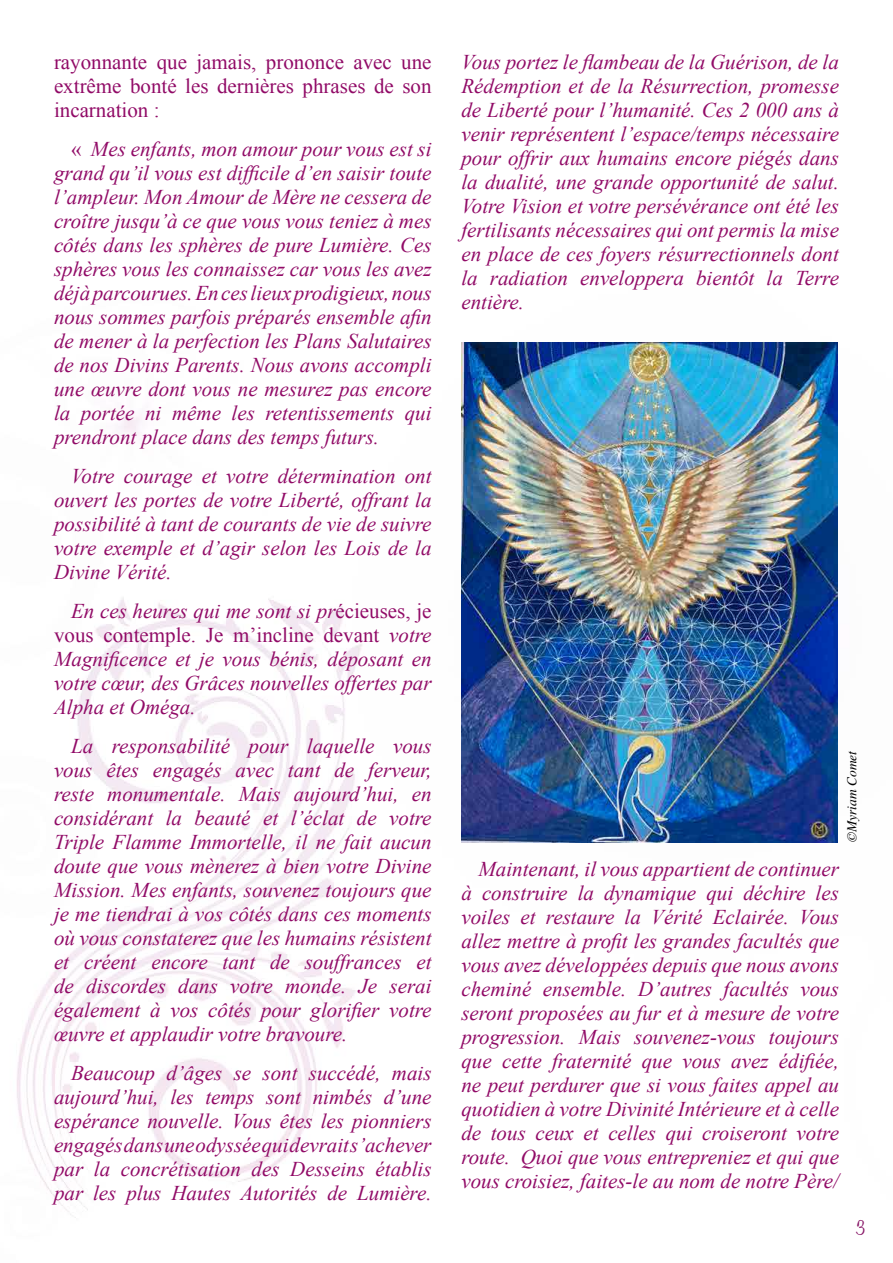
<style>
.page{position:relative;width:893px;height:1263px;background:#fff}
.page>*{position:absolute;margin:0;border:0;box-sizing:border-box;transform-origin:0 0}
.t1{font:300 22.5px "Honey Script";color:#871566}
.Normal__Web{font:italic 21px/24px "Times New Roman";color:#910b67;text-align:justify}
.Normal__Web-2{font:21px/24px "Times New Roman";color:#910b67;text-align:justify}
.t2{font:italic 13.5px "Times";color:#000}
.s1{font-style:normal}
</style>
<div class="page">
<img style="left:17px;top:342px;width:821px;height:876px">
<img style="left:461px;top:342px;width:376px;height:500px">
<p class="Normal__Web-2" style="left:54px;top:49px;width:379px">rayonnante que jamais, prononce avec une extrême bonté les dernières phrases de son incarnation :</p>
<p class="Normal__Web" style="left:54px;top:136px;width:379px;text-indent:17px"><span class="s1">«</span> Mes enfants, mon amour pour vous est si grand qu’il vous est difficile d’en saisir toute l’ampleur. Mon Amour de Mère ne cessera de croître jusqu’à ce que vous vous teniez à mes côtés dans les sphères de pure Lumière. Ces sphères vous les connaissez car vous les avez déjà parcourues. En ces lieux prodigieux, nous nous sommes parfois préparés ensemble afin de mener à la perfection les Plans Salutaires de nos Divins Parents. Nous avons accompli une œuvre dont vous ne mesurez pas encore la portée ni même les retentissements qui prendront place dans des temps futurs.</p>
<p class="Normal__Web" style="left:54px;top:463px;width:379px;text-indent:17px">Votre courage et votre détermination ont ouvert les portes de votre Liberté, offrant la possibilité à tant de courants de vie de suivre votre exemple et d’agir selon les Lois de la Divine Vérité.</p>
<p class="Normal__Web" style="left:54px;top:598px;width:379px;text-indent:17px">En ces heures qui me sont si pr<span class="s1">écieuses, je vous contemple. Je m’incline devant</span> votre Magnificence et je vous bénis, déposant en votre cœur, des Grâces nouvelles offertes par Alpha et Oméga.</p>
<p class="Normal__Web" style="left:54px;top:733px;width:379px;text-indent:17px">La responsabilité pour laquelle vous vous êtes engagés avec tant de ferveur, reste monumentale. Mais aujourd’hui, en considérant la beauté et l’éclat de votre Triple Flamme Immortelle, il ne fait aucun doute que vous mènerez à bien votre Divine Mission. Mes enfants, souvenez toujours que je me tiendrai à vos côtés dans ces moments où vous constaterez que les humains résistent et créent encore tant de souffrances et de discordes dans votre monde. Je serai également à vos côtés pour glorifier votre œuvre et applaudir votre bravoure.</p>
<p class="Normal__Web" style="left:54px;top:1060px;width:379px;text-indent:17px">Beaucoup d’âges se sont succédé, mais aujourd’hui, les temps sont nimbés d’une espérance nouvelle. Vous êtes les pionniers engagés dans une odyssée qui devrait s’achever par la concrétisation des Desseins établis par les plus Hautes Autorités de Lumière.</p>
<p class="Normal__Web" style="left:461px;top:49px;width:379px">Vous portez le flambeau de la Guérison, de la Rédemption et de la Résurrection, promesse de Liberté pour l’humanité. Ces 2 000 ans à venir représentent l’espace/temps nécessaire pour offrir aux humains encore piégés dans la dualité, une grande opportunité de salut.<br>Votre Vision et votre persévérance ont été les fertilisants nécessaires qui ont permis la mise en place de ces foyers résurrectionnels dont la radiation enveloppera bientôt la Terre entière.</p>
<p class="t2" style="left:840px;top:842px;width:93px;rotate:-90deg">©Myriam Comet</p>
<p class="Normal__Web" style="left:461px;top:856px;width:379px;text-indent:17px">Maintenant, il vous appartient de continuer à construire la dynamique qui déchire les voiles et restaure la Vérité Eclairée. Vous allez mettre à profit les grandes facultés que vous avez développées depuis que nous avons cheminé ensemble. D’autres facultés vous seront proposées au fur et à mesure de votre progression. Mais souvenez-vous toujours que cette fraternité que vous avez édifiée, ne peut perdurer que si vous faites appel au quotidien à votre Divinité Intérieure et à celle de tous ceux et celles qui croiseront votre route. Quoi que vous entrepreniez et qui que vous croisiez, faites-le au nom de notre Père/</p>
<p class="t1" style="left:857px;top:1213px;width:11px">3</p>
</div>
